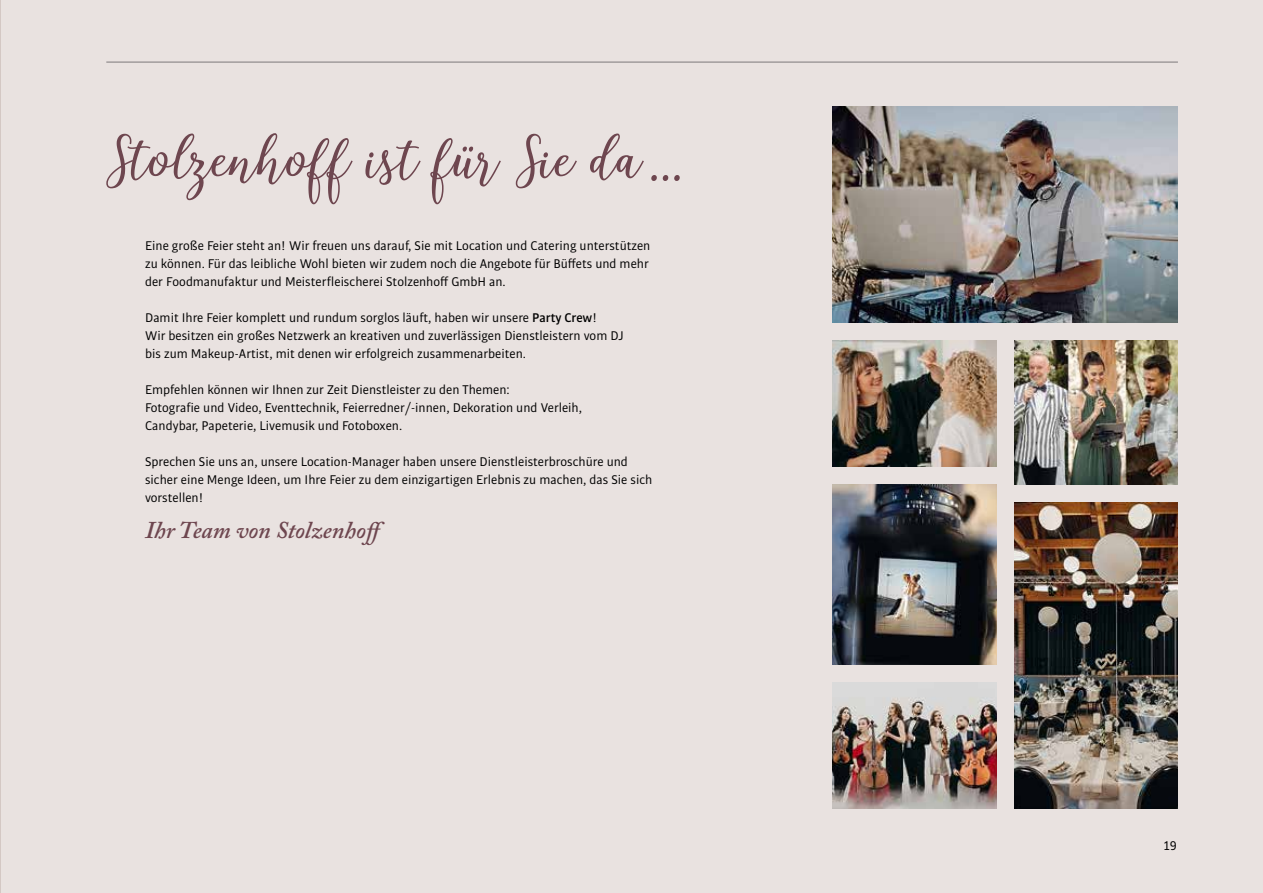
<style>
.page{position:relative;width:1263px;height:893px;background:#e9e2e0}
.page>*{position:absolute;margin:0;border:0;box-sizing:border-box;transform-origin:0 0}
.t1{font:54px "Bella Riosa";color:#6e464f}
.t2{font:italic 600 24px "Adobe Caslon Pro";color:#6e464f}
.t3{font:13.5px/18px "Bulo";color:#000}
.s1{font-weight:500}
</style>
<div class="page">
<img style="left:833px;top:106px;width:345px;height:216px">
<img style="left:833px;top:484px;width:163px;height:180px">
<img style="left:833px;top:340px;width:163px;height:126px">
<img style="left:1014px;top:340px;width:164px;height:144px">
<img style="left:833px;top:682px;width:163px;height:126px">
<img style="left:1014px;top:502px;width:164px;height:306px">
<hr style="left:106px;top:62px;width:1072px;height:1px;background:#7c797b">
<h1 class="t1" style="left:106px;top:119px;width:579px">Stolzenhoff ist für Sie da…</h1>
<p class="t3" style="left:145px;top:237px;width:507px;text-align:justify">Eine große Feier steht an! Wir freuen uns darauf, Sie mit Location und Catering unterstützen zu können. Für das leibliche Wohl bieten wir zudem noch die Angebote für Büffets und mehr der Foodmanufaktur und Meisterfleischerei Stolzenhoff GmbH an.</p>
<p class="t3" style="left:145px;top:309px;width:480px">Damit Ihre Feier komplett und rundum sorglos läuft, haben wir unsere <span class="s1">Party Crew</span>!<br>Wir besitzen ein großes Netzwerk an kreativen und zuverlässigen Dienstleistern vom DJ bis zum Makeup-Artist, mit denen wir erfolgreich zusammenarbeiten.</p>
<p class="t3" style="left:145px;top:381px;width:439px">Empfehlen können wir Ihnen zur Zeit Dienstleister zu den Themen:<br>Fotografie und Video, Eventtechnik, Feierredner/-innen, Dekoration und Verleih,<br>Candybar, Papeterie, Livemusik und Fotoboxen.</p>
<p class="t3" style="left:145px;top:453px;width:509px">Sprechen Sie uns an, unsere Location-Manager haben unsere Dienstleisterbroschüre und sicher eine Menge Ideen, um Ihre Feier zu dem einzigartigen Erlebnis zu machen, das Sie sich vorstellen!</p>
<h2 class="t2" style="left:145px;top:516px;width:245px">Ihr Team von Stolzenhoff</h2>
<p class="t3" style="left:1164px;top:836px;width:15px">19</p>
</div>
